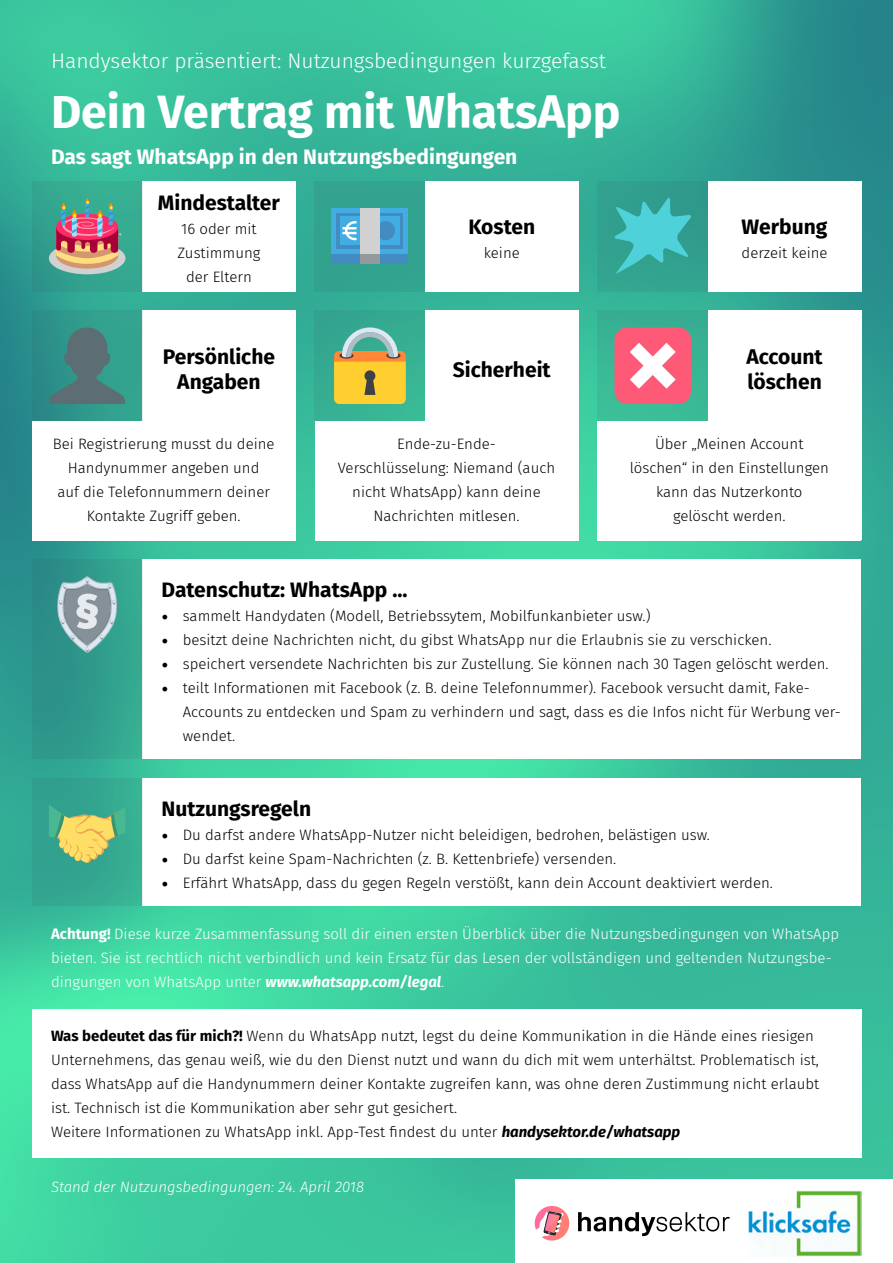
<style>
.page{position:relative;width:893px;height:1263px;background:#fff}
.page>*{position:absolute;margin:0;border:0;box-sizing:border-box;transform-origin:0 0}
.t1{font:700 46.5px "Fira Sans";color:#fff}
.t2{font:700 21px/25.2px "Fira Sans";color:#000;text-align:center}
.t3{font:300 21px "Fira Sans";color:#fff}
.t4{font:700 21px "Fira Sans";color:#fff}
.t5{font:300 15px/24px "Fira Sans";color:#000;text-align:center}
.t6{font:300 15px/24px "Fira Sans";color:#fff}
.t7{font:italic 300 15px "Fira Sans";color:#fff}
.s1{font-family:"Minion Pro";font-weight:400;font-size:18px}
.s2{font-weight:700}
.s3{font-weight:700;font-style:italic}
</style>
<div class="page">
<img style="left:0;top:0;width:893px;height:1263px">
<div style="left:32px;top:1009px;width:829px;height:149px;background:#fff"></div>
<div style="left:142px;top:559px;width:719px;height:200px;background:#fff"></div>
<div style="left:142px;top:778px;width:719px;height:128px;background:#fff"></div>
<div style="left:142px;top:181px;width:154px;height:110px;background:#fff"></div>
<div style="left:32px;top:181px;width:110px;height:110px;background:linear-gradient(to right,#329e8e,#38af92)"></div>
<div style="left:49px;top:242px;width:76px;height:32px;background:#d1d1d1;border-radius:50%"></div>
<svg style="left:56px;top:198px;width:65px;height:71px;background:#ad837e"></svg>
<div style="left:425px;top:181px;width:153px;height:110px;background:#fff"></div>
<div style="left:315px;top:181px;width:110px;height:110px;background:#32a38f"></div>
<div style="left:332px;top:253px;width:76px;height:11px;background:#428cc2"></div>
<div style="left:332px;top:208px;width:76px;height:45px;background:#42ade3"></div>
<div style="left:360px;top:253px;width:19px;height:11px;background:#94999c"></div>
<div style="left:336px;top:213px;width:67px;height:36px;background:#428cc2"></div>
<div style="left:340px;top:216px;width:60px;height:29px;background:#42ade3"></div>
<div style="left:376px;top:221px;width:19px;height:19px;background:#428cc2;border-radius:50%"></div>
<div style="left:360px;top:208px;width:19px;height:45px;background:#d1d1d1"></div>
<svg style="left:342px;top:221px;width:15px;height:19px"></svg>
<div style="left:708px;top:181px;width:153px;height:110px;background:#fff"></div>
<div style="left:597px;top:181px;width:111px;height:110px;background:#31a08e"></div>
<svg style="left:614px;top:198px;width:77px;height:76px"></svg>
<div style="left:142px;top:310px;width:154px;height:230px;background:#fff"></div>
<div style="left:32px;top:421px;width:264px;height:119px;background:#fff"></div>
<div style="left:32px;top:310px;width:110px;height:111px;background:linear-gradient(to right,#2a8987,#34a991)"></div>
<svg style="left:49px;top:319px;width:76px;height:85px;background:#458480"></svg>
<div style="left:425px;top:310px;width:153px;height:230px;background:#fff"></div>
<div style="left:315px;top:421px;width:263px;height:119px;background:#fff"></div>
<div style="left:315px;top:310px;width:110px;height:111px;background:#36ad92"></div>
<svg style="left:334px;top:327px;width:72px;height:77px"></svg>
<div style="left:708px;top:310px;width:153px;height:230px;background:#fff"></div>
<div style="left:597px;top:421px;width:264px;height:119px;background:#fff"></div>
<div style="left:597px;top:310px;width:111px;height:111px;background:#39b595"></div>
<div style="left:614px;top:327px;width:77px;height:77px;background:#ff5978;border-radius:13px"></div>
<svg style="left:630px;top:343px;width:46px;height:46px"></svg>
<div style="left:32px;top:559px;width:110px;height:200px;background:linear-gradient(to right,#2a8a87,#35ac91)"></div>
<div style="left:32px;top:778px;width:110px;height:128px;background:linear-gradient(to right,#319e8d,#37b193)"></div>
<svg style="left:55px;top:576px;width:64px;height:77px;background:#85adae"></svg>
<svg style="left:49px;top:804px;width:76px;height:60px;background:#8fbc7a"></svg>
<div style="left:515px;top:1179px;width:378px;height:84px;background:#fff"></div>
<svg style="left:578px;top:1212px;width:151px;height:24px"></svg>
<svg style="left:534px;top:1206px;width:36px;height:35px"></svg>
<img style="left:748px;top:1190px;width:113px;height:66px">
<h2 class="t3" style="left:51px;top:46px;width:557px">Handysektor präsentiert: Nutzungsbedingungen kurzgefasst</h2>
<h1 class="t1" style="left:51px;top:73px;width:571px">Dein Vertrag mit WhatsApp</h1>
<h2 class="t4" style="left:51px;top:139px;width:468px">Das sagt WhatsApp in den Nutzungsbedingungen</h2>
<h2 class="t2" style="left:158px;top:188px;width:124px">Mindestalter</h2>
<p class="t5" style="left:178px;top:217px;width:84px">16 oder mit<br>Zustimmung der Eltern</p>
<h2 class="t2" style="left:468px;top:212px;width:68px">Kosten</h2>
<p class="t5" style="left:484px;top:241px;width:38px">keine</p>
<h2 class="t2" style="left:163px;top:343px;width:114px">Persönliche<br>Angaben</h2>
<p class="t5" style="left:53px;top:432px;width:223px">Bei Registrierung musst du deine<br>Handynummer angeben und<br>auf die Telefonnummern deiner<br>Kontakte Zugriff geben.</p>
<h2 class="t2" style="left:453px;top:355px;width:99px">Sicherheit</h2>
<p class="t5" style="left:338px;top:432px;width:219px">Ende-zu-Ende-<br>Verschlüsselung: Niemand (auch nicht WhatsApp) kann deine<br>Nachrichten mitlesen.</p>
<h2 class="t2" style="left:742px;top:212px;width:87px">Werbung</h2>
<p class="t5" style="left:741px;top:241px;width:87px">derzeit keine</p>
<h2 class="t2" style="left:746px;top:343px;width:78px;text-align:left">Account löschen</h2>
<p class="t5" style="left:630px;top:432px;width:201px">Über „Meinen Account löschen“ in den Einstellungen kann das Nutzerkonto gelöscht werden.</p>
<h2 class="t2" style="left:162px;top:576px;width:247px">Datenschutz: WhatsApp ...</h2>
<p class="t5" style="left:162px;top:604px;width:490px"><span class="s1">•</span> sammelt Handydaten (Modell, Betriebssytem, Mobilfunkanbieter usw.)</p>
<p class="t5" style="left:162px;top:628px;width:611px"><span class="s1">•</span> besitzt deine Nachrichten nicht, du gibst WhatsApp nur die Erlaubnis sie zu verschicken.</p>
<p class="t5" style="left:162px;top:652px;width:669px"><span class="s1">•</span> speichert versendete Nachrichten bis zur Zustellung. Sie können nach 30 Tagen gelöscht werden.</p>
<p class="t5" style="left:183px;top:676px;width:659px;text-align:left;text-indent:-21px"><span class="s1">•</span> teilt Informationen mit Facebook (z. B. deine Telefonnummer). Facebook versucht damit, Fake-<br>Accounts zu entdecken und Spam zu verhindern und sagt, dass es die Infos nicht für Werbung ver&shy;wendet.</p>
<h2 class="t2" style="left:162px;top:794px;width:151px">Nutzungsregeln</h2>
<p class="t5" style="left:162px;top:822px;width:550px"><span class="s1">•</span> Du darfst andere WhatsApp-Nutzer nicht beleidigen, bedrohen, belästigen usw.</p>
<p class="t5" style="left:162px;top:846px;width:456px"><span class="s1">•</span> Du darfst keine Spam-Nachrichten (z. B. Kettenbriefe) versenden.</p>
<p class="t5" style="left:162px;top:870px;width:613px"><span class="s1">•</span> Erfährt WhatsApp, dass du gegen Regeln verstößt, kann dein Account deaktiviert werden.</p>
<p class="t6" style="left:51px;top:922px;width:790px"><span class="s2">Achtung!</span> Diese kurze Zusammenfassung soll dir einen ersten Überblick über die Nutzungsbedingungen von WhatsApp bieten. Sie ist rechtlich nicht verbindlich und kein Ersatz für das Lesen der vollständigen und geltenden Nutzungsbe&shy;dingungen von WhatsApp unter <span class="s3">www.whatsapp.com/legal</span>.</p>
<p class="t5" style="left:51px;top:1023px;width:770px;text-align:left"><span class="s2">Was bedeutet das für mich?!</span> Wenn du WhatsApp nutzt, legst du deine Kommunikation in die Hände eines riesigen Unternehmens, das genau weiß, wie du den Dienst nutzt und wann du dich mit wem unterhältst. Problematisch ist, dass WhatsApp auf die Handynummern deiner Kontakte zugreifen kann, was ohne deren Zustimmung nicht erlaubt ist. Technisch ist die Kommunikation aber sehr gut gesichert.<br>Weitere Informationen zu WhatsApp inkl. App-Test findest du unter <span class="s3">handysektor.de/whatsapp</span></p>
<p class="t7" style="left:51px;top:1176px;width:315px">Stand der Nutzungsbedingungen: 24. April 2018</p>
</div>
